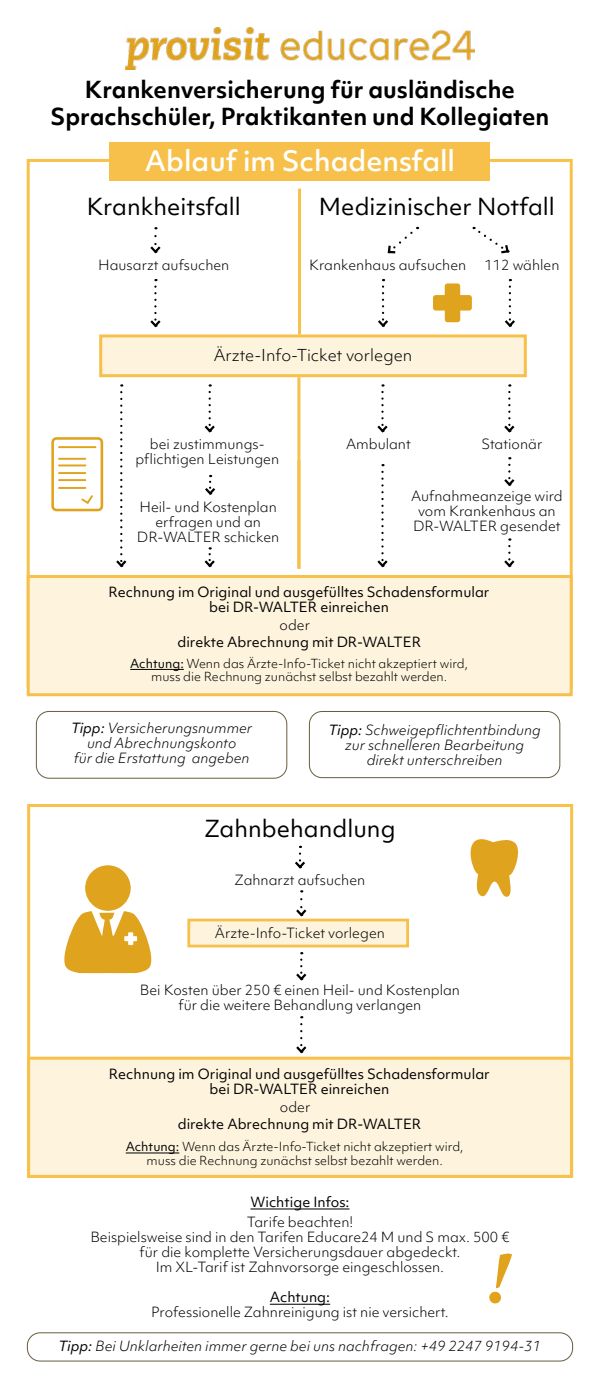
<style>
.page{position:relative;width:600px;height:1388px;background:#fff}
.page>*{position:absolute;margin:0;border:0;box-sizing:border-box;transform-origin:0 0}
.t1{font:500 27px "Objektiv Mk 1";color:#fff}
.t2{font:700 22.5px/27px "Objektiv Mk 1";color:#000;text-align:center}
.t3{font:22.5px "Objektiv Mk 1";color:#000}
.t4{font:300 15.75px "Objektiv Mk 1";color:#000}
.t5{font:300 13.5px/15px "Objektiv Mk 1";color:#000;text-align:center}
.t6{font:13.5px/15px "Objektiv Mk 1";color:#000;text-align:center}
.t7{font:italic 300 13.5px/15px "Objektiv Mk 1";color:#000;text-align:center}
.t8{font:300 12px/13.5px "Objektiv Mk 1";color:#000;text-align:center}
.s1{font-weight:400}
</style>
<div class="page">
<div style="left:27px;top:1056px;width:546px;height:122px;background:#fef4de;border:3px solid #f7c04a"></div>
<div style="left:110px;top:142px;width:380px;height:39px;background:#f7c04a"></div>
<img style="left:126px;top:27px;width:349px;height:43px">
<div style="left:99px;top:334px;width:428px;height:43px;background:#fef4de;border:3px solid #f7c04a"></div>
<div style="left:27px;top:575px;width:546px;height:121px;background:#fef4de;border:3px solid #f7c04a"></div>
<div style="left:36px;top:711px;width:251px;height:67px;border:1px solid #665d40;border-radius:13px"></div>
<div style="left:309px;top:711px;width:251px;height:67px;border:1px solid #665d40;border-radius:13px"></div>
<hr style="left:298px;top:189px;width:3px;height:145px;background:#f7c04a">
<hr style="left:297px;top:377px;width:3px;height:191px;background:#f7c04a">
<hr style="left:297px;top:460px;width:3px;height:109px;background:#f7c04a">
<svg style="left:150px;top:236px;width:11px;height:18px"></svg>
<svg style="left:150px;top:279px;width:11px;height:49px"></svg>
<svg style="left:378px;top:279px;width:10px;height:48px"></svg>
<svg style="left:377px;top:392px;width:11px;height:41px"></svg>
<svg style="left:377px;top:472px;width:11px;height:96px"></svg>
<svg style="left:204px;top:392px;width:11px;height:41px"></svg>
<svg style="left:205px;top:475px;width:11px;height:20px"></svg>
<svg style="left:204px;top:547px;width:11px;height:21px"></svg>
<svg style="left:116px;top:392px;width:11px;height:176px"></svg>
<svg style="left:504px;top:279px;width:11px;height:48px"></svg>
<svg style="left:504px;top:392px;width:11px;height:41px"></svg>
<svg style="left:504px;top:465px;width:11px;height:21px"></svg>
<svg style="left:504px;top:546px;width:11px;height:22px"></svg>
<svg style="left:387px;top:227px;width:31px;height:27px"></svg>
<div style="left:187px;top:918px;width:222px;height:29px;background:#fef4de;border:3px solid #f7c04a"></div>
<svg style="left:474px;top:227px;width:36px;height:27px"></svg>
<div style="left:27px;top:1332px;width:546px;height:29px;border:1px solid #665d40;border-radius:13px"></div>
<hr style="left:250px;top:1208px;width:100px;height:1px;background:#000">
<hr style="left:270px;top:1303px;width:60px;height:1px;background:#000">
<svg style="left:295px;top:845px;width:10px;height:24px"></svg>
<svg style="left:296px;top:899px;width:11px;height:18px"></svg>
<svg style="left:296px;top:952px;width:11px;height:29px"></svg>
<svg style="left:296px;top:1024px;width:11px;height:30px"></svg>
<svg style="left:433px;top:283px;width:39px;height:39px"></svg>
<svg style="left:470px;top:839px;width:48px;height:58px"></svg>
<svg style="left:64px;top:865px;width:88px;height:108px"></svg>
<div style="left:51px;top:437px;width:52px;height:74px;border:3px solid #e0a31d;border-radius:4px"></div>
<hr style="left:59px;top:446px;width:37px;height:2px;background:#e0a31d">
<hr style="left:59px;top:458px;width:26px;height:2px;background:#e0a31d">
<hr style="left:59px;top:464px;width:26px;height:2px;background:#e0a31d">
<hr style="left:59px;top:472px;width:26px;height:2px;background:#e0a31d">
<hr style="left:59px;top:479px;width:26px;height:2px;background:#e0a31d">
<hr style="left:59px;top:487px;width:26px;height:2px;background:#e0a31d">
<svg style="left:81px;top:495px;width:12px;height:9px"></svg>
<div style="left:27px;top:804px;width:546px;height:374px;border:3px solid #f7c14a"></div>
<hr style="left:130px;top:669px;width:54px;height:1px;background:#000">
<hr style="left:126px;top:1152px;width:53px;height:1px;background:#000">
<h2 class="t2" style="left:50px;top:75px;width:501px">Krankenversicherung für ausländische<br>Sprachschüler, Praktikanten und Kollegiaten</h2>
<h1 class="t1" style="left:145px;top:142px;width:312px">Ablauf im Schadensfall</h1>
<h2 class="t3" style="left:87px;top:191px;width:156px">Krankheitsfall</h2>
<h2 class="t3" style="left:319px;top:191px;width:238px">Medizinischer Notfall</h2>
<p class="t5" style="left:98px;top:257px;width:133px">Hausarzt aufsuchen</p>
<p class="t5" style="left:309px;top:257px;width:159px">Krankenhaus aufsuchen</p>
<p class="t5" style="left:485px;top:257px;width:77px">112 wählen</p>
<p class="t4" style="left:214px;top:344px;width:200px">Ärzte-Info-Ticket vorlegen</p>
<p class="t5" style="left:150px;top:437px;width:114px">bei zustimmungs-</p>
<p class="t5" style="left:346px;top:437px;width:66px">Ambulant</p>
<p class="t5" style="left:481px;top:437px;width:63px">Stationär</p>
<p class="t5" style="left:135px;top:452px;width:145px">pflichtigen Leistungen</p>
<p class="t5" style="left:411px;top:488px;width:153px">Aufnahmeanzeige wird vom Krankenhaus an<br>DR-WALTER gesendet</p>
<p class="t5" style="left:137px;top:499px;width:144px">Heil- und Kostenplan erfragen und an<br>DR-WALTER schicken</p>
<p class="t6" style="left:109px;top:584px;width:382px">Rechnung im Original und ausgefülltes Schadensformular bei DR-WALTER einreichen</p>
<p class="t5" style="left:280px;top:617px;width:32px">oder</p>
<p class="t6" style="left:177px;top:634px;width:245px">direkte Abrechnung mit DR-WALTER</p>
<p class="t8" style="left:130px;top:656px;width:340px"><span class="s1">Achtung:</span> Wenn das Ärzte-Info-Ticket nicht akzeptiert wird, muss die Rechnung zunächst selbst bezahlt werden.</p>
<p class="t7" style="left:71px;top:720px;width:183px"><span class="s1">Tipp:</span> Versicherungsnummer und Abrechnungskonto<br>für die Erstattung angeben</p>
<p class="t7" style="left:329px;top:722px;width:214px"><span class="s1">Tipp:</span> Schweigepflichtentbindung zur schnelleren Bearbeitung direkt unterschreiben</p>
<h2 class="t3" style="left:204px;top:813px;width:193px">Zahnbehandlung</h2>
<p class="t5" style="left:235px;top:872px;width:132px">Zahnarzt aufsuchen</p>
<p class="t5" style="left:215px;top:925px;width:172px">Ärzte-Info-Ticket vorlegen</p>
<p class="t5" style="left:140px;top:982px;width:322px">Bei Kosten über 250 € einen Heil- und Kostenplan für die weitere Behandlung verlangen</p>
<p class="t6" style="left:109px;top:1066px;width:382px">Rechnung im Original und ausgefülltes Schadensformular bei DR-WALTER einreichen</p>
<p class="t5" style="left:280px;top:1099px;width:32px">oder</p>
<p class="t6" style="left:178px;top:1116px;width:245px">direkte Abrechnung mit DR-WALTER</p>
<p class="t8" style="left:126px;top:1140px;width:340px"><span class="s1">Achtung:</span> Wenn das Ärzte-Info-Ticket nicht akzeptiert wird, muss die Rechnung zunächst selbst bezahlt werden.</p>
<p class="t6" style="left:250px;top:1194px;width:101px">Wichtige Infos:</p>
<p class="t5" style="left:90px;top:1214px;width:421px">Tarife beachten!<br>Beispielsweise sind in den Tarifen Educare24 M und S max. 500 € für die komplette Versicherungsdauer abgedeckt.<br>Im XL-Tarif ist Zahnvorsorge eingeschlossen.</p>
<p class="t6" style="left:270px;top:1289px;width:62px">Achtung:</p>
<p class="t5" style="left:151px;top:1304px;width:299px">Professionelle Zahnreinigung ist nie versichert.</p>
<p class="t7" style="left:59px;top:1337px;width:484px"><span class="s1">Tipp:</span> Bei Unklarheiten immer gerne bei uns nachfragen: +49 2247 9194-31</p>
</div>
